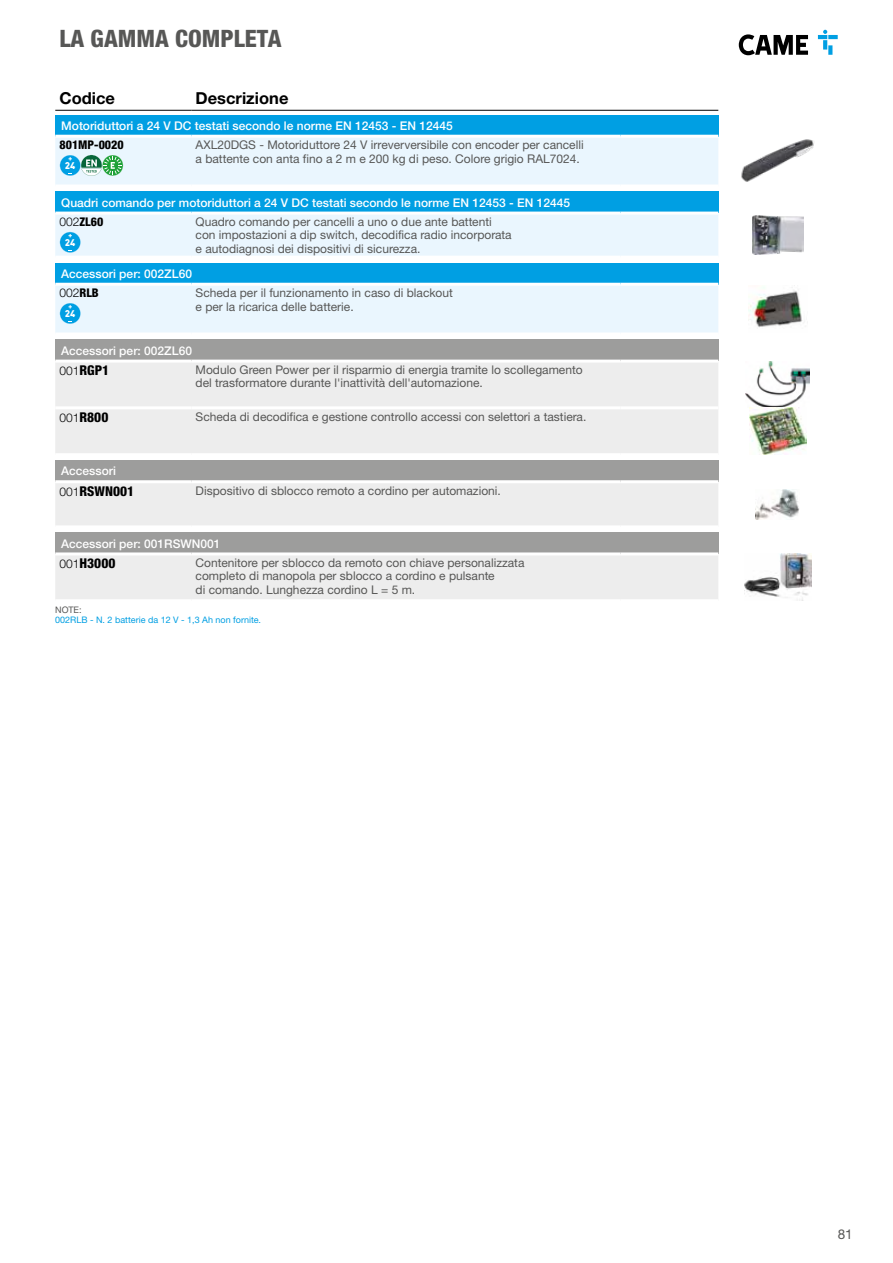
<style>
.page{position:relative;width:893px;height:1263px;background:#fff}
.page>*{position:absolute;margin:0;border:0;box-sizing:border-box;transform-origin:0 0}
.t1{font:800 condensed 24px "Helvetica Neue LTW1 G";color:#575756}
.t2{font:700 16.5px "Helvetica Neue LTW1 G";color:#000}
.t3{font:800 condensed 13.5px "Helvetica Neue LTW1 G";color:#000}
.t4{font:13.5px "Helvetica Neue LTW1 G";color:#575756}
.t5{font:12px/13.5px "Helvetica Neue LTW1 G";color:#575756}
.t6{font:500 12px/19.2px "Helvetica Neue LTW1 G";color:#fff}
.t7{font:800 condensed 12px "Helvetica Neue LTW1 G";color:#000}
.t8{font:11.25px "Came Type";color:#fff}
.t9{font:9px "Helvetica Neue LTW1 G";color:#009fe3}
.t10{font:9px "Helvetica Neue LTW1 G";color:#575756}
.s1{font-weight:300;color:#000}
.s2{font-weight:800;font-stretch:condensed;color:#000}
.s3{font-weight:300;font-stretch:normal;font-size:12px}
</style>
<div class="page">
<svg style="left:739px;top:34px;width:69px;height:21px"></svg>
<svg style="left:828px;top:35px;width:10px;height:4px"></svg>
<svg style="left:823px;top:40px;width:4px;height:10px"></svg>
<svg style="left:828px;top:45px;width:4px;height:10px"></svg>
<svg style="left:818px;top:30px;width:9px;height:9px"></svg>
<hr style="left:55px;top:110px;width:136px;height:1px;background:#000">
<hr style="left:191px;top:110px;width:213px;height:1px;background:#000">
<hr style="left:404px;top:110px;width:314px;height:1px;background:#000">
<div style="left:55px;top:115px;width:663px;height:21px;background:#009fe3"></div>
<hr style="left:55px;top:135px;width:136px;height:3px;background:#fff">
<hr style="left:191px;top:135px;width:429px;height:3px;background:#fff">
<hr style="left:620px;top:135px;width:98px;height:3px;background:#fff">
<svg style="left:55px;top:136px;width:663px;height:49px;background:#e5f4fa"></svg>
<img style="left:741px;top:139px;width:73px;height:43px">
<div style="left:55px;top:192px;width:663px;height:21px;background:#009fe3"></div>
<hr style="left:55px;top:212px;width:136px;height:3px;background:#fff">
<hr style="left:191px;top:212px;width:429px;height:3px;background:#fff">
<hr style="left:620px;top:212px;width:98px;height:3px;background:#fff">
<div style="left:55px;top:214px;width:663px;height:42px;background:#eaf6fe"></div>
<img style="left:752px;top:216px;width:51px;height:38px">
<div style="left:55px;top:263px;width:663px;height:21px;background:#009fe3"></div>
<hr style="left:55px;top:283px;width:136px;height:3px;background:#fff">
<hr style="left:191px;top:283px;width:429px;height:3px;background:#fff">
<hr style="left:620px;top:283px;width:98px;height:3px;background:#fff">
<svg style="left:55px;top:284px;width:663px;height:49px;background:#e8f5fd"></svg>
<img style="left:748px;top:287px;width:55px;height:41px">
<div style="left:55px;top:340px;width:663px;height:21px;background:#9d9d9c"></div>
<div style="left:55px;top:363px;width:663px;height:90px;background:#ededed"></div>
<hr style="left:55px;top:360px;width:136px;height:3px;background:#fff">
<hr style="left:191px;top:360px;width:429px;height:3px;background:#fff">
<hr style="left:620px;top:360px;width:98px;height:3px;background:#fff">
<hr style="left:55px;top:406px;width:136px;height:3px;background:#fff">
<hr style="left:191px;top:406px;width:429px;height:3px;background:#fff">
<hr style="left:620px;top:406px;width:98px;height:3px;background:#fff">
<img style="left:746px;top:361px;width:64px;height:47px">
<img style="left:749px;top:408px;width:57px;height:47px">
<div style="left:55px;top:460px;width:663px;height:22px;background:#9d9d9c"></div>
<div style="left:55px;top:483px;width:663px;height:42px;background:#ededed"></div>
<hr style="left:55px;top:480px;width:136px;height:3px;background:#fff">
<hr style="left:191px;top:480px;width:429px;height:3px;background:#fff">
<hr style="left:620px;top:480px;width:98px;height:3px;background:#fff">
<img style="left:756px;top:489px;width:44px;height:30px">
<div style="left:55px;top:533px;width:663px;height:21px;background:#9d9d9c"></div>
<div style="left:55px;top:555px;width:663px;height:44px;background:#ededed"></div>
<hr style="left:55px;top:552px;width:136px;height:3px;background:#fff">
<hr style="left:191px;top:552px;width:429px;height:3px;background:#fff">
<hr style="left:620px;top:552px;width:98px;height:3px;background:#fff">
<img style="left:744px;top:554px;width:67px;height:47px">
<h1 class="t1" style="left:60px;top:24px;width:224px">LA GAMMA COMPLETA</h1>
<h2 class="t2" style="left:60px;top:88px;width:57px">Codice</h2>
<h2 class="t2" style="left:196px;top:88px;width:94px">Descrizione</h2>
<p class="t6" style="left:61px;top:116px;width:393px">Motoriduttori a 24 V DC testati secondo le norme EN 12453 - EN 12445</p>
<p class="t7" style="left:60px;top:137px;width:66px">801MP-0020</p>
<p class="t8" style="left:65px;top:159px;width:12px">24</p>
<p class="t5" style="left:196px;top:138px;width:390px">AXL20DGS - Motoriduttore 24 V irreverversibile con encoder per cancelli a battente con anta fino a 2 m e 200 kg di peso. Colore grigio RAL7024.</p>
<p class="t6" style="left:60px;top:193px;width:512px">Quadri comando per motoriduttori a 24 V DC testati secondo le norme EN 12453 - EN 12445<br><span class="s1">002</span><span class="s2">ZL60</span></p>
<p class="t8" style="left:65px;top:236px;width:12px">24</p>
<p class="t5" style="left:196px;top:215px;width:318px">Quadro comando per cancelli a uno o due ante battenti con impostazioni a dip switch, decodifica radio incorporata e autodiagnosi dei dispositivi di sicurezza.</p>
<p class="t6" style="left:60px;top:264px;width:134px">Accessori per: 002ZL60<br><span class="s1">002</span><span class="s2">RLB</span></p>
<p class="t8" style="left:65px;top:307px;width:12px">24</p>
<p class="t5" style="left:196px;top:286px;width:259px">Scheda per il funzionamento in caso di blackout e per la ricarica delle batterie.</p>
<p class="t6" style="left:61px;top:341px;width:132px">Accessori per: 002ZL60</p>
<p class="t3" style="left:60px;top:362px;width:51px"><span class="s3">001</span>RGP1</p>
<p class="t5" style="left:196px;top:363px;width:388px">Modulo Green Power per il risparmio di energia tramite lo scollegamento del trasformatore durante l'inattività dell'automazione.</p>
<p class="t3" style="left:60px;top:409px;width:50px"><span class="s3">001</span>R800</p>
<p class="t5" style="left:196px;top:410px;width:392px">Scheda di decodifica e gestione controllo accessi con selettori a tastiera.</p>
<p class="t6" style="left:61px;top:461px;width:56px">Accessori</p>
<p class="t3" style="left:60px;top:483px;width:76px"><span class="s3">001</span>RSWN001</p>
<p class="t5" style="left:196px;top:483px;width:307px">Dispositivo di sblocco remoto a cordino per automazioni.</p>
<p class="t6" style="left:61px;top:534px;width:161px">Accessori per: 001RSWN001</p>
<p class="t3" style="left:60px;top:555px;width:57px"><span class="s3">001</span>H3000</p>
<p class="t5" style="left:196px;top:556px;width:330px">Contenitore per sblocco da remoto con chiave personalizzata completo di manopola per sblocco a cordino e pulsante<br>di comando. Lunghezza cordino L = 5 m.</p>
<p class="t10" style="left:55px;top:604px;width:28px">NOTE:</p>
<p class="t9" style="left:55px;top:614px;width:207px">002RLB - N. 2 batterie da 12 V - 1,3 Ah non fornite.</p>
<p class="t4" style="left:838px;top:1225px;width:17px">81</p>
</div>
